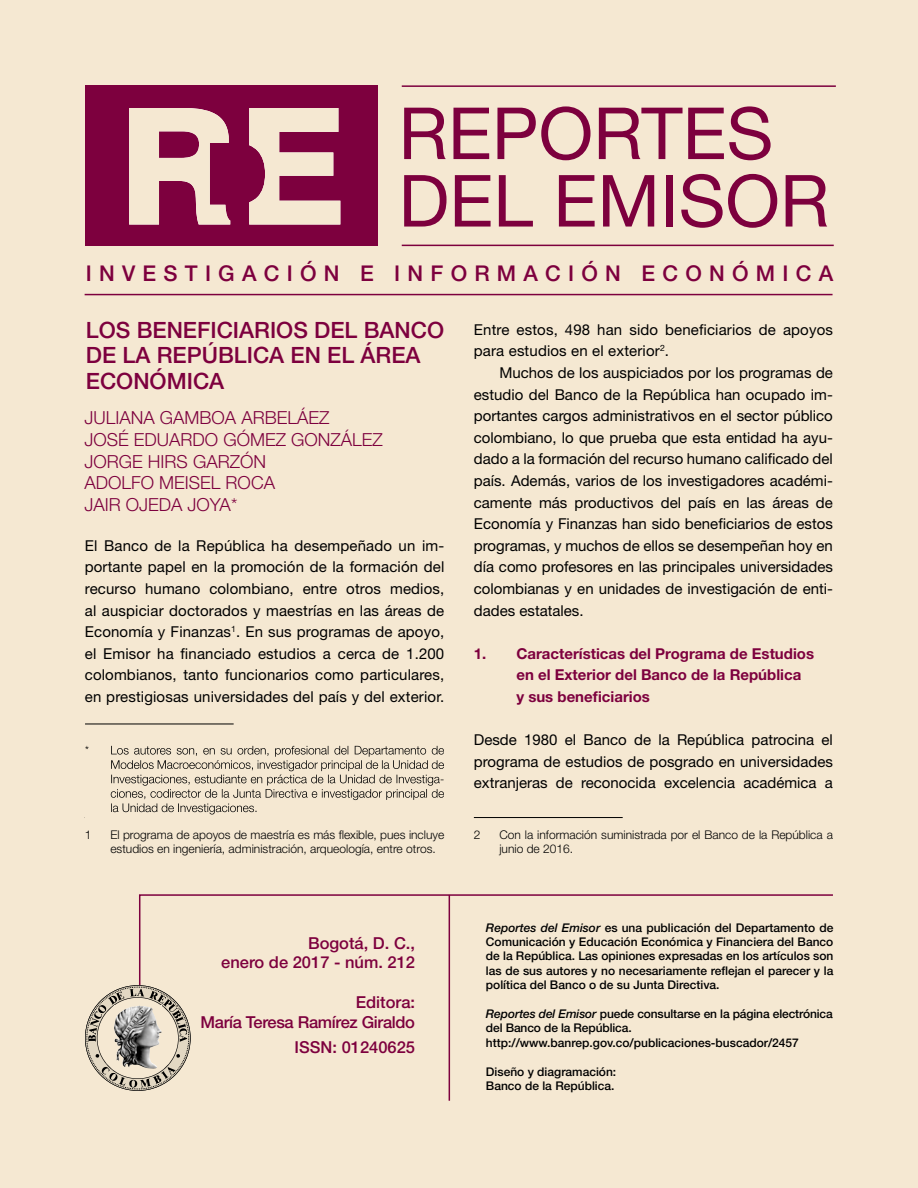
<style>
.page{position:relative;width:918px;height:1188px;background:#f5e8d2}
.page>*{position:absolute;margin:0;border:0;box-sizing:border-box;transform-origin:0 0}
.t1{font:72px/67.5px "Helvetica Neue";color:#7d003e}
.t2{font:500 22.5px/25.5px "Helvetica Neue";color:#7d003e}
.t3{font:500 21.75px "Helvetica Neue";letter-spacing:.335em;color:#7d003e}
.t4{font:300 18px/21.6px "Helvetica Neue";color:#7d003e}
.t5{font:500 16.5px/19.8px "Helvetica Neue";color:#7d003e;text-align:right}
.t6{font:500 16.5px/19.8px "Helvetica Neue";letter-spacing:-.02em;color:#7d003e;text-align:right}
.t7{font:15px/21.6px "Helvetica Neue LT Std";letter-spacing:.01em;color:#000;text-align:justify}
.t8{font:700 15px/21.6px "Helvetica Neue LT Std";color:#7d003e}
.t9{font:500 12px/14.4px "Helvetica Neue";color:#000}
.t10{font:300 12px/14.4px "Helvetica Neue LT Std";color:#000}
.s1{font-style:italic}
</style>
<div class="page">
<div style="left:85px;top:85px;width:293px;height:161px;background:#7d003e"></div>
<hr style="left:402px;top:245px;width:432px;height:1px;background:#7d003e">
<hr style="left:402px;top:85px;width:434px;height:2px;background:#7d003e">
<hr style="left:85px;top:294px;width:748px;height:1px;background:#7d003e">
<svg style="left:139px;top:894px;width:694px;height:198px"></svg>
<hr style="left:449px;top:895px;width:1px;height:206px;background:#7d003e">
<hr style="left:474px;top:817px;width:149px;height:1px;background:#000">
<hr style="left:85px;top:724px;width:149px;height:1px;background:#000">
<svg style="left:85px;top:746px;width:359px;height:68px"></svg>
<svg style="left:85px;top:985px;width:106px;height:106px"></svg>
<svg style="left:249px;top:108px;width:91px;height:117px"></svg>
<svg style="left:129px;top:108px;width:101px;height:117px"></svg>
<h1 class="t1" style="left:399px;top:99px;width:432px">REPORTES<br>DEL EMISOR</h1>
<h3 class="t3" style="left:86px;top:255px;width:749px">INVESTIGACIÓN E INFORMACIÓN ECONÓMICA</h3>
<h2 class="t2" style="left:86px;top:316px;width:360px">LOS BENEFICIARIOS DEL BANCO<br>DE LA REPÚBLICA EN EL ÁREA<br>ECONÓMICA</h2>
<p class="t4" style="left:85px;top:406px;width:300px">JULIANA GAMBOA ARBELÁEZ<br>JOSÉ EDUARDO GÓMEZ GONZÁLEZ<br>JORGE HIRS GARZÓN<br>ADOLFO MEISEL ROCA<br>JAIR OJ EDA JOYA*</p>
<p class="t7" style="left:85px;top:534px;width:361px">El Banco de la República ha desempeñado un im&shy;portante papel en la promoción de la formación del recurso humano colombiano, entre otros medios, al auspiciar doctorados y maestrías en las áreas de Economía y Finanzas<sup>1</sup>. En sus programas de apoyo, el Emisor ha financiado estudios a cerca de 1.200 colombianos, tanto funcionarios como particulares, en prestigiosas universidades del país y del exterior.</p>
<p class="t10" style="left:85px;top:827px;width:8px">1</p>
<p class="t10" style="left:110px;top:827px;width:335px">El programa de apoyos de maestría es más flexible, pues incluye estudios en ingeniería, administración, arqueología, entre otros.</p>
<p class="t5" style="left:221px;top:932px;width:195px">Bogotá, D. C.,<br>enero de 2017 - núm. 212</p>
<p class="t6" style="left:201px;top:991px;width:216px">Editora:<br>María Teresa Ramírez Giraldo</p>
<p class="t5" style="left:295px;top:1036px;width:122px">ISSN: 01240625</p>
<p class="t7" style="left:474px;top:318px;width:361px">Entre estos, 498 han sido beneficiarios de apoyos para estudios en el exterior<sup>2</sup>.</p>
<p class="t7" style="left:474px;top:362px;width:361px;text-indent:26px">Muchos de los auspiciados por los programas de estudio del Banco de la República han ocupado im&shy;portantes cargos administrativos en el sector público colombiano, lo que prueba que esta entidad ha ayu&shy;dado a la formación del recurso humano calificado del país. Además, varios de los investigadores académi&shy;camente más productivos del país en las áreas de Economía y Finanzas han sido beneficiarios de estos programas, y muchos de ellos se desempeñan hoy en día como profesores en las principales universidades colombianas y en unidades de investigación de enti&shy;dades estatales.</p>
<p class="t8" style="left:516px;top:642px;width:299px;text-indent:-43px">1. Características del Programa de Estudios en el Exterior del Banco de la República<br>y sus beneficiarios</p>
<p class="t7" style="left:474px;top:729px;width:361px">Desde 1980 el Banco de la República patrocina el programa de estudios de posgrado en universidades extranjeras de reconocida excelencia académica a</p>
<p class="t10" style="left:474px;top:827px;width:8px">2</p>
<p class="t10" style="left:499px;top:827px;width:335px">Con la información suministrada por el Banco de la República a junio de 2016.</p>
<p class="t9" style="left:486px;top:920px;width:349px;text-align:justify"><span class="s1">Reportes del Emisor</span> es una publicación del Departamento de Comunicación y Educación Económica y Financiera del Banco de la República. Las opiniones expresadas en los artículos son las de sus autores y no necesariamente reflejan el parecer y la política del Banco o de su Junta Directiva.</p>
<p class="t9" style="left:486px;top:1006px;width:348px"><span class="s1">Reportes del Emisor</span> puede consultarse en la página electrónica del Banco de la República. http://www.banrep.gov.co/publicaciones-buscador/2457</p>
<p class="t9" style="left:486px;top:1064px;width:132px">Diseño y diagramación:<br>Banco de la República.</p>
</div>
